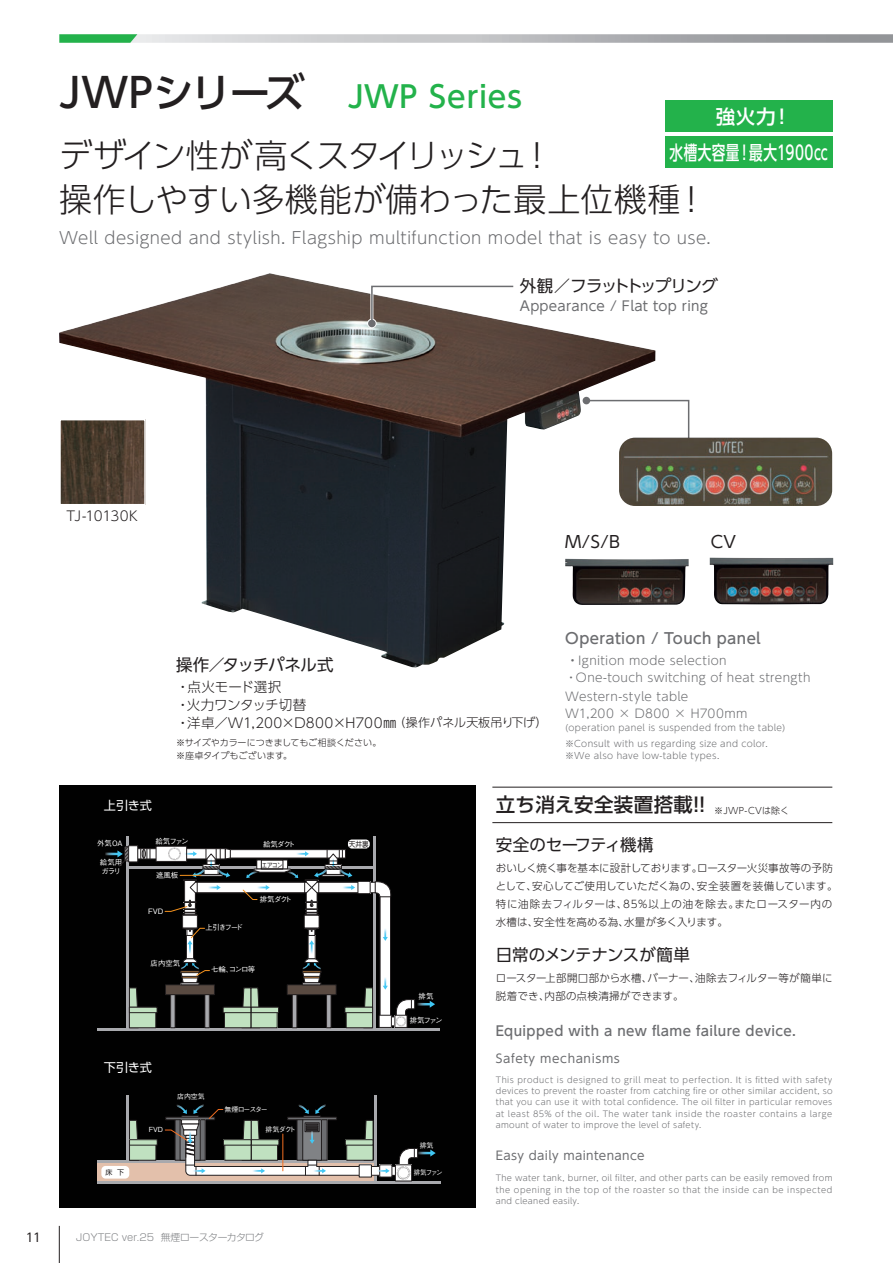
<style>
.page{position:relative;width:893px;height:1263px;background:#fff}
.page>*{position:absolute;margin:0;border:0;box-sizing:border-box;transform-origin:0 0}
.t1{font:300 33px/43.5px "UD Shin Go Pr 6";letter-spacing:-.015em;color:#231f20}
.t2{font:500 30px "UD Shin Go Pr 6";letter-spacing:.02em;color:#23b24b}
.t3{font:500 19.5px/36.6px "UD Shin Go Pro";letter-spacing:.03em;color:#fff;text-align:center}
.t4{font:500 19.5px "UD Shin Go Pro";letter-spacing:.02em;color:#231f20}
.t5{font:300 16.5px "UD Shin Go Pr 6";letter-spacing:.02em;color:#6c6d70}
.t6{font:16.5px "UD Shin Go Pro";letter-spacing:-.035em;color:#231f20}
.t7{font:16.5px "UD Shin Go Pro";letter-spacing:-.09em;color:#231f20}
.t8{font:500 15px "UD Shin Go Pr 6";letter-spacing:.03em;color:#6c6d70}
.t9{font:300 13.5px/17.7px "UD Shin Go Pr 6";color:#231f20}
.t10{font:500 13.5px "UD Shin Go Pr 6";letter-spacing:.03em;color:#6c6d70}
.t11{font:13.5px "UD Shin Go Pro";letter-spacing:.02em;color:#6c6d70}
.t12{font:300 13.5px "UD Shin Go Pr 6";letter-spacing:-.035em;color:#231f20}
.t13{font:12.15px "UD Shin Go Pro";letter-spacing:-.025em;color:#fff}
.t14{font:300 12px/17.2px "UD Shin Go Pr 6";letter-spacing:.03em;color:#6c6d70}
.t15{font:12px "UD Shin Go Pro";letter-spacing:.03em;color:#6c6d70}
.t16{font:12px "UD Shin Go Pro";letter-spacing:.05em;color:#6c6d70}
.t17{font:12px "UD Shin Go Pro";color:#231f20}
.t18{font:300 10.5px/18px "UD Shin Go Pr 6";letter-spacing:.02em;color:#231f20}
.t19{font:300 9.75px "Shin Go Pro";letter-spacing:-.01em;color:#808285}
.t20{font:300 9px/11.2px "UD Shin Go Pr 6";letter-spacing:.04em;color:#6c6d70}
.t21{font:300 9px/12.8px "UD Shin Go Pr 6";color:#231f20}
.t22{font:300 9px "UD Shin Go Pr 6";letter-spacing:.02em;color:#231f20}
.t23{font:300 8.25px/11.2px "UD Shin Go Pr 6";letter-spacing:.045em;color:#6c6d70;text-align:justify}
.t24{font:500 7.35px/8.9px "Gothic BBB Pro";letter-spacing:-.085em;color:#fff}
.t25{font:500 7.35px "Gothic BBB Pro";color:#231f20;scale:.81 1}
.t26{font:7.35px "Shin Go Pro";color:#231f20;scale:.89 1}
.t27{font:500 7.05px "Gothic BBB Pro";letter-spacing:-.095em;color:#fff}
.t28{font:500 7.05px "Gothic BBB Pro";letter-spacing:-.15em;color:#fff}
.t29{font:500 7.05px "Gothic BBB Pro";letter-spacing:-.095em;color:#fff;scale:.93 1}
.t30{font:7.05px "Shin Go Pro";color:#231f20}
.s1{font-size:40.5px;color:#231f20}
.s2{font-size:12px}
.s3{font-size:15px}
</style>
<div class="page">
<div style="left:59px;top:785px;width:417px;height:423px;background:#010101"></div>
<svg style="left:137px;top:34px;width:756px;height:9px;background:#bebfc1"></svg>
<svg style="left:59px;top:34px;width:78px;height:9px"></svg>
<img style="left:59px;top:273px;width:596px;height:395px">
<img style="left:62px;top:422px;width:81px;height:80px">
<div style="left:59px;top:419px;width:87px;height:86px;border:2px solid #fff"></div>
<div style="left:97px;top:1161px;width:278px;height:22px;background:#e3c0ab"></div>
<hr style="left:126px;top:1095px;width:3px;height:68px;background:#a8a9ad">
<hr style="left:97px;top:1160px;width:280px;height:3px;background:#a8a9ad">
<hr style="left:97px;top:1181px;width:343px;height:3px;background:#a8a9ad">
<hr style="left:374px;top:1095px;width:3px;height:88px;background:#a8a9ad">
<svg style="left:129px;top:1120px;width:10px;height:41px"></svg>
<div style="left:130px;top:1140px;width:26px;height:20px;background:#c0e1c0"></div>
<div style="left:129px;top:1139px;width:27px;height:21px;border:1px solid #231f20"></div>
<div style="left:130px;top:1140px;width:27px;height:5px;background:#c0e1c0"></div>
<div style="left:129px;top:1139px;width:28px;height:6px;border:1px solid #231f20"></div>
<svg style="left:165px;top:1104px;width:271px;height:77px"></svg>
<div style="left:101px;top:1166px;width:28px;height:12px;background:#fff;border-radius:4px"></div>
<hr style="left:126px;top:836px;width:3px;height:194px;background:#a8a9ad">
<hr style="left:373px;top:836px;width:3px;height:194px;background:#a8a9ad">
<hr style="left:97px;top:1028px;width:343px;height:2px;background:#a8a9ad">
<div style="left:348px;top:839px;width:22px;height:9px;background:#fff;border-radius:4px"></div>
<svg style="left:105px;top:845px;width:330px;height:183px"></svg>
<hr style="left:492px;top:787px;width:340px;height:1px;background:#231f20">
<hr style="left:492px;top:822px;width:340px;height:1px;background:#231f20">
<svg style="left:369px;top:283px;width:147px;height:44px"></svg>
<div style="left:368px;top:320px;width:8px;height:7px;background:#6c6d70;border-radius:50%"></div>
<svg style="left:585px;top:399px;width:105px;height:52px"></svg>
<div style="left:583px;top:397px;width:7px;height:7px;background:#6c6d70;border-radius:50%"></div>
<img style="left:710px;top:558px;width:123px;height:46px">
<img style="left:565px;top:559px;width:124px;height:46px">
<img style="left:619px;top:438px;width:213px;height:68px">
<div style="left:665px;top:100px;width:167px;height:31px;background:#23b24b"></div>
<div style="left:665px;top:136px;width:167px;height:32px;background:#23b24b"></div>
<hr style="left:59px;top:1226px;width:1px;height:37px;background:#231f20">
<h2 class="t2" style="left:59px;top:73px;width:464px"><span class="s1">JWPシリーズ　</span>JWP Series</h2>
<h3 class="t3" style="left:670px;top:97px;width:160px">強火力！<br>水槽大容量！最大1900㏄</h3>
<h1 class="t1" style="left:59px;top:133px;width:650px">デザイン性が高くスタイリッシュ！<br>操作しやすい多機能が備わった最上位機種！</h1>
<h3 class="t5" style="left:59px;top:225px;width:653px">Well designed and stylish. Flagship multifunction model that is easy to use.</h3>
<h3 class="t7" style="left:520px;top:272px;width:200px">外観／フラットトップリング</h3>
<h3 class="t11" style="left:520px;top:295px;width:189px">Appearance / Flat top ring</h3>
<h3 class="t12" style="left:67px;top:505px;width:73px">TJ-10130K</h3>
<h3 class="t6" style="left:565px;top:529px;width:56px">M/S/B</h3>
<h3 class="t6" style="left:711px;top:529px;width:27px">CV</h3>
<h3 class="t6" style="left:176px;top:651px;width:176px">操作／タッチパネル式　</h3>
<h3 class="t9" style="left:176px;top:678px;width:373px">・点火モード選択<br>・火力ワンタッチ切替<br>・洋卓／W1,200×D800×H700㎜<span class="s2">（操作パネル天板吊り下げ）</span></h3>
<p class="t21" style="left:176px;top:736px;width:207px">※サイズやカラーにつきましてもご相談ください。※座卓タイプもございます。</p>
<h3 class="t8" style="left:565px;top:626px;width:197px">Operation / Touch panel</h3>
<h3 class="t14" style="left:565px;top:651px;width:247px"><span class="s3">・</span>Ignition mode selection<br>・One-touch switching of heat strength</h3>
<h3 class="t14" style="left:565px;top:688px;width:184px;line-height:16.5px">Western-style table<br>W1,200 × D800 × H700mm</h3>
<p class="t20" style="left:565px;top:722px;width:222px">(operation panel is suspended from the table)</p>
<p class="t20" style="left:565px;top:738px;width:204px">※Consult with us regarding size and color. ※We also have low-table types.</p>
<h3 class="t13" style="left:104px;top:796px;width:50px">上引き式</h3>
<p class="t24" style="left:155px;top:836px;width:35px">給気ファン</p>
<p class="t24" style="left:156px;top:870px;width:24px">遮風板</p>
<p class="t24" style="left:97px;top:838px;width:27px">外気OA</p>
<p class="t24" style="left:263px;top:839px;width:34px">給気ダクト</p>
<p class="t24" style="left:100px;top:857px;width:24px">給気用ガラリ</p>
<p class="t25" style="left:261px;top:859px;width:28px">エアコン</p>
<p class="t24" style="left:148px;top:906px;width:17px">FVD</p>
<p class="t24" style="left:151px;top:958px;width:31px">店内空気</p>
<p class="t24" style="left:260px;top:894px;width:34px">排気ダクト</p>
<p class="t24" style="left:205px;top:922px;width:39px">上引きフード</p>
<p class="t24" style="left:211px;top:964px;width:46px">七輪、コンロ等</p>
<h3 class="t13" style="left:104px;top:1058px;width:50px">下引き式</h3>
<p class="t30" style="left:105px;top:1166px;width:20px">床 下</p>
<p class="t27" style="left:149px;top:1124px;width:16px">FVD</p>
<p class="t27" style="left:177px;top:1091px;width:29px">店内空気</p>
<p class="t28" style="left:224px;top:1104px;width:45px">無煙ロースター</p>
<p class="t27" style="left:266px;top:1123px;width:32px">排気ダクト</p>
<h3 class="t17" style="left:25px;top:1227px;width:17px">11</h3>
<p class="t19" style="left:76px;top:1230px;width:189px">JOYTEC ver.25 無煙ロースターカタログ</p>
<p class="t26" style="left:349px;top:838px;width:24px">天井裏</p>
<p class="t24" style="left:419px;top:991px;width:16px">排気</p>
<p class="t24" style="left:410px;top:1015px;width:35px">排気ファン</p>
<p class="t27" style="left:420px;top:1139px;width:15px">排気</p>
<p class="t29" style="left:414px;top:1167px;width:33px">排気ファン</p>
<h3 class="t4" style="left:496px;top:789px;width:218px">立ち消え安全装置搭載！！</h3>
<h3 class="t6" style="left:496px;top:832px;width:159px">安全のセーフティ機構</h3>
<p class="t22" style="left:714px;top:803px;width:76px">※JWP-CVは除く</p>
<p class="t18" style="left:496px;top:859px;width:343px">おいしく焼く事を基本に設計しております。ロースター火災事故等の予防として、安心してご使用していただく為の、安全装置を装備しています。特に油除去フィルターは、85%以上の油を除去。またロースター内の水槽は、安全性を高める為、水量が多く入ります。</p>
<h3 class="t6" style="left:496px;top:941px;width:196px">日常のメンテナンスが簡単</h3>
<p class="t18" style="left:496px;top:969px;width:338px">ロースター上部開口部から水槽、バーナー、油除去フィルター等が簡単に脱着でき、内部の点検清掃ができます。</p>
<h3 class="t10" style="left:496px;top:1020px;width:301px">Equipped with a new flame failure device.</h3>
<h3 class="t16" style="left:496px;top:1049px;width:126px">Safety mechanisms</h3>
<p class="t23" style="left:496px;top:1074px;width:338px">This product is designed to grill meat to perfection. It is fitted with safety devices to prevent the roaster from catching fire or other similar accident, so that you can use it with total confidence. The oil filter in particular removes at least 85% of the oil. The water tank inside the roaster contains a large amount of water to improve the level of safety.</p>
<h3 class="t15" style="left:496px;top:1145px;width:150px">Easy daily maintenance</h3>
<p class="t23" style="left:496px;top:1172px;width:338px">The water tank, burner, oil filter, and other parts can be easily removed from the opening in the top of the roaster so that the inside can be inspected and cleaned easily.</p>
</div>
